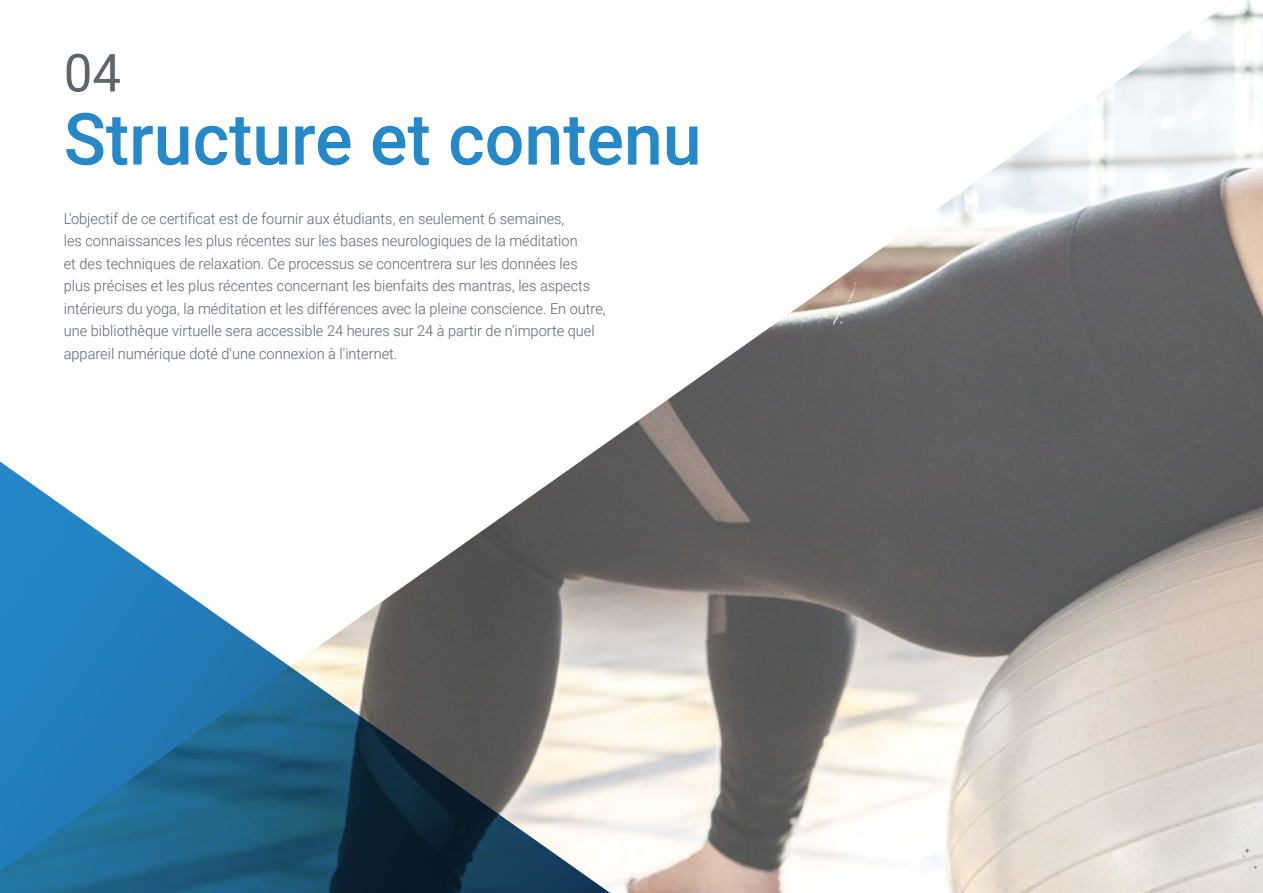
<style>
.page{position:relative;width:1263px;height:893px;background:#fff}
.page>*{position:absolute;margin:0;border:0;box-sizing:border-box;transform-origin:0 0}
.t1{font:500 72px "Roboto";color:#2488c9}
.t2{font:52.5px "Roboto";color:#61646a}
.t3{font:300 15px/22.5px "Roboto";color:#61646a}
</style>
<div class="page">
<img style="left:602px;top:0;width:661px;height:893px">
<svg style="left:0;top:446px;width:640px;height:447px"></svg>
<h2 class="t2" style="left:64px;top:36px;width:59px">04</h2>
<h1 class="t1" style="left:64px;top:89px;width:639px">Structure et contenu</h1>
<p class="t3" style="left:64px;top:207px;width:543px">L'objectif de ce certificat est de fournir aux étudiants, en seulement 6 semaines,<br>les connaissances les plus récentes sur les bases neurologiques de la méditation<br>et des techniques de relaxation. Ce processus se concentrera sur les données les plus précises et les plus récentes concernant les bienfaits des mantras, les aspects intérieurs du yoga, la méditation et les différences avec la pleine conscience. En outre, une bibliothèque virtuelle sera accessible 24 heures sur 24 à partir de n'importe quel appareil numérique doté d'une connexion à l'internet.</p>
</div>
